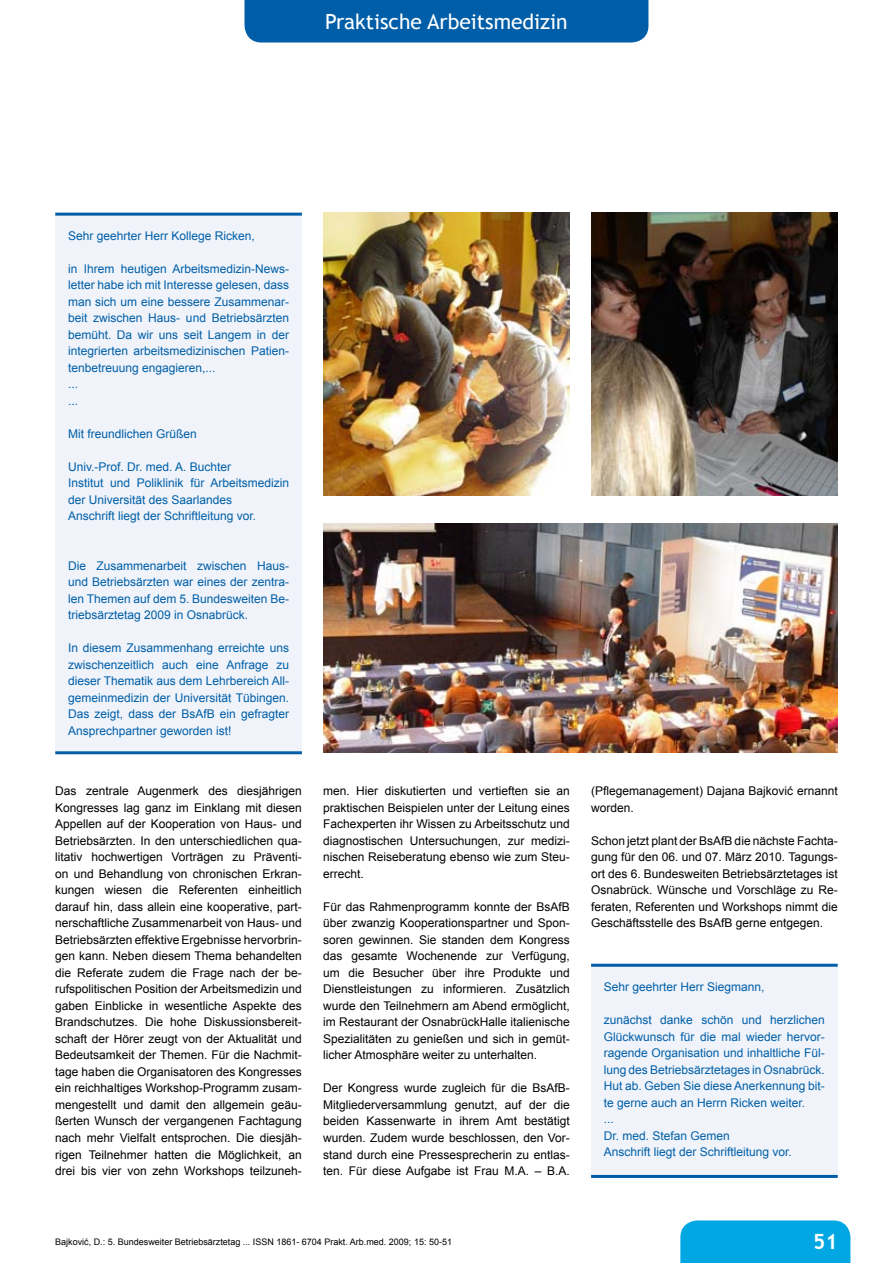
<style>
.page{position:relative;width:893px;height:1263px;background:#fff}
.page>*{position:absolute;margin:0;border:0;box-sizing:border-box;transform-origin:0 0}
.t1{font:21px "Trebuchet MS";color:#fff}
.t2{font:700 21px "Trebuchet MS";color:#fff}
.t3{font:12px/16.5px "Arial";color:#000;text-align:justify}
.t4{font:12px/16.5px "Arial";color:#005ea8}
.t5{font:9px "Arial";color:#000}
</style>
<div class="page">
<div style="left:244px;top:0;width:404px;height:43px;background:#005ea8"></div>
<div style="left:680px;top:1220px;width:170px;height:43px;background:#00a7e3"></div>
<img style="left:323px;top:213px;width:247px;height:283px">
<img style="left:591px;top:213px;width:247px;height:283px">
<img style="left:323px;top:523px;width:515px;height:230px">
<div style="left:55px;top:215px;width:247px;height:536px;background:#f0f4fa"></div>
<hr style="left:55px;top:213px;width:247px;height:3px;background:#005ea8">
<hr style="left:55px;top:751px;width:247px;height:3px;background:#005ea8">
<div style="left:591px;top:966px;width:247px;height:210px;background:#f0f4fa"></div>
<hr style="left:591px;top:964px;width:247px;height:3px;background:#005ea8">
<hr style="left:591px;top:1175px;width:247px;height:3px;background:#005ea8">
<h1 class="t1" style="left:325px;top:9px;width:244px">Praktische Arbeitsmedizin</h1>
<p class="t4" style="left:68px;top:228px;width:188px">Sehr geehrter Herr Kollege Ricken,</p>
<p class="t4" style="left:68px;top:261px;width:223px">in Ihrem heutigen Arbeitsmedizin-News&shy;letter habe ich mit Interesse gelesen, dass man sich um eine bessere Zusammenar&shy;beit zwischen Haus- und Betriebsärzten bemüht. Da wir uns seit Langem in der integrierten arbeitsmedizinischen Patien&shy;tenbetreuung engagieren,...<br>...<br>...</p>
<p class="t4" style="left:68px;top:426px;width:130px">Mit freundlichen Grüßen</p>
<p class="t4" style="left:68px;top:459px;width:223px">Univ.-Prof. Dr. med. A. Buchter<br>Institut und Poliklinik für Arbeitsmedizin der Universität des Saarlandes<br>Anschrift liegt der Schriftleitung vor.</p>
<p class="t4" style="left:68px;top:558px;width:223px;text-align:justify">Die Zusammenarbeit zwischen Haus&shy;und Betriebsärzten war eines der zentra&shy;len Themen auf dem 5. Bundesweiten Be&shy;triebsärztetag 2009 in Osnabrück.</p>
<p class="t4" style="left:68px;top:640px;width:223px;text-align:justify">In diesem Zusammenhang erreichte uns zwischenzeitlich auch eine Anfrage zu dieser Thematik aus dem Lehrbereich All&shy;gemeinmedizin der Universität Tübingen.<br>Das zeigt, dass der BsAfB ein gefragter Ansprechpartner geworden ist!</p>
<p class="t3" style="left:55px;top:783px;width:248px">Das zentrale Augenmerk des diesjährigen Kongresses lag ganz im Einklang mit diesen Appellen auf der Kooperation von Haus- und Betriebsärzten. In den unterschiedlichen qua&shy;litativ hochwertigen Vorträgen zu Präventi&shy;on und Behandlung von chronischen Erkran&shy;kungen wiesen die Referenten einheitlich darauf hin, dass allein eine kooperative, part&shy;nerschaftliche Zusammenarbeit von Haus- und Betriebsärzten effektive Ergebnisse hervorbrin&shy;gen kann. Neben diesem Thema behandelten die Referate zudem die Frage nach der be&shy;rufspolitischen Position der Arbeitsmedizin und gaben Einblicke in wesentliche Aspekte des Brandschutzes. Die hohe Diskussionsbereit&shy;schaft der Hörer zeugt von der Aktualität und Bedeutsamkeit der Themen. Für die Nachmit&shy;tage haben die Organisatoren des Kongresses ein reichhaltiges Workshop-Programm zusam&shy;mengestellt und damit den allgemein geäu&shy;ßerten Wunsch der vergangenen Fachtagung nach mehr Vielfalt entsprochen. Die diesjäh&shy;rigen Teilnehmer hatten die Möglichkeit, an drei bis vier von zehn Workshops teilzuneh-</p>
<p class="t3" style="left:323px;top:783px;width:248px">men. Hier diskutierten und vertieften sie an praktischen Beispielen unter der Leitung eines Fachexperten ihr Wissen zu Arbeitsschutz und diagnostischen Untersuchungen, zur medizi&shy;nischen Reiseberatung ebenso wie zum Steu&shy;errecht.</p>
<p class="t3" style="left:323px;top:899px;width:248px">Für das Rahmenprogramm konnte der BsAfB über zwanzig Kooperationspartner und Spon&shy;soren gewinnen. Sie standen dem Kongress das gesamte Wochenende zur Verfügung, um die Besucher über ihre Produkte und Dienstleistungen zu informieren. Zusätzlich wurde den Teilnehmern am Abend ermöglicht, im Restaurant der OsnabrückHalle italienische Spezialitäten zu genießen und sich in gemüt&shy;licher Atmosphäre weiter zu unterhalten.</p>
<p class="t3" style="left:323px;top:1080px;width:248px">Der Kongress wurde zugleich für die BsAfB-Mitgliederversammlung genutzt, auf der die beiden Kassenwarte in ihrem Amt bestätigt wurden. Zudem wurde beschlossen, den Vor&shy;stand durch eine Pressesprecherin zu entlas&shy;ten. Für diese Aufgabe ist Frau M.A. – B.A.</p>
<p class="t3" style="left:591px;top:783px;width:248px">(Pflegemanagement) Dajana Bajković ernannt worden.</p>
<p class="t3" style="left:591px;top:833px;width:248px">Schon jetzt plant der BsAfB die nächste Fachta&shy;gung für den 06. und 07. März 2010. Tagungs&shy;ort des 6. Bundesweiten Betriebsärztetages ist Osnabrück. Wünsche und Vorschläge zu Re&shy;feraten, Referenten und Workshops nimmt die Geschäftsstelle des BsAfB gerne entgegen.</p>
<p class="t4" style="left:604px;top:979px;width:162px">Sehr geehrter Herr Siegmann,</p>
<p class="t4" style="left:604px;top:1012px;width:223px">zunächst danke schön und herzlichen Glückwunsch für die mal wieder hervor&shy;ragende Organisation und inhaltliche Fül&shy;lung des Betriebsärztetages in Osnabrück.<br>Hut ab. Geben Sie diese Anerkennung bit&shy;te gerne auch an Herrn Ricken weiter.<br>...<br>Dr. med. Stefan Gemen<br>Anschrift liegt der Schriftleitung vor.</p>
<p class="t5" style="left:55px;top:1236px;width:398px">Bajković, D.: 5. Bundesweiter Betriebsärztetag ... ISSN 1861- 6704 Prakt. Arb.med. 2009; 15: 50-51</p>
<h1 class="t2" style="left:813px;top:1229px;width:26px">51</h1>
</div>
